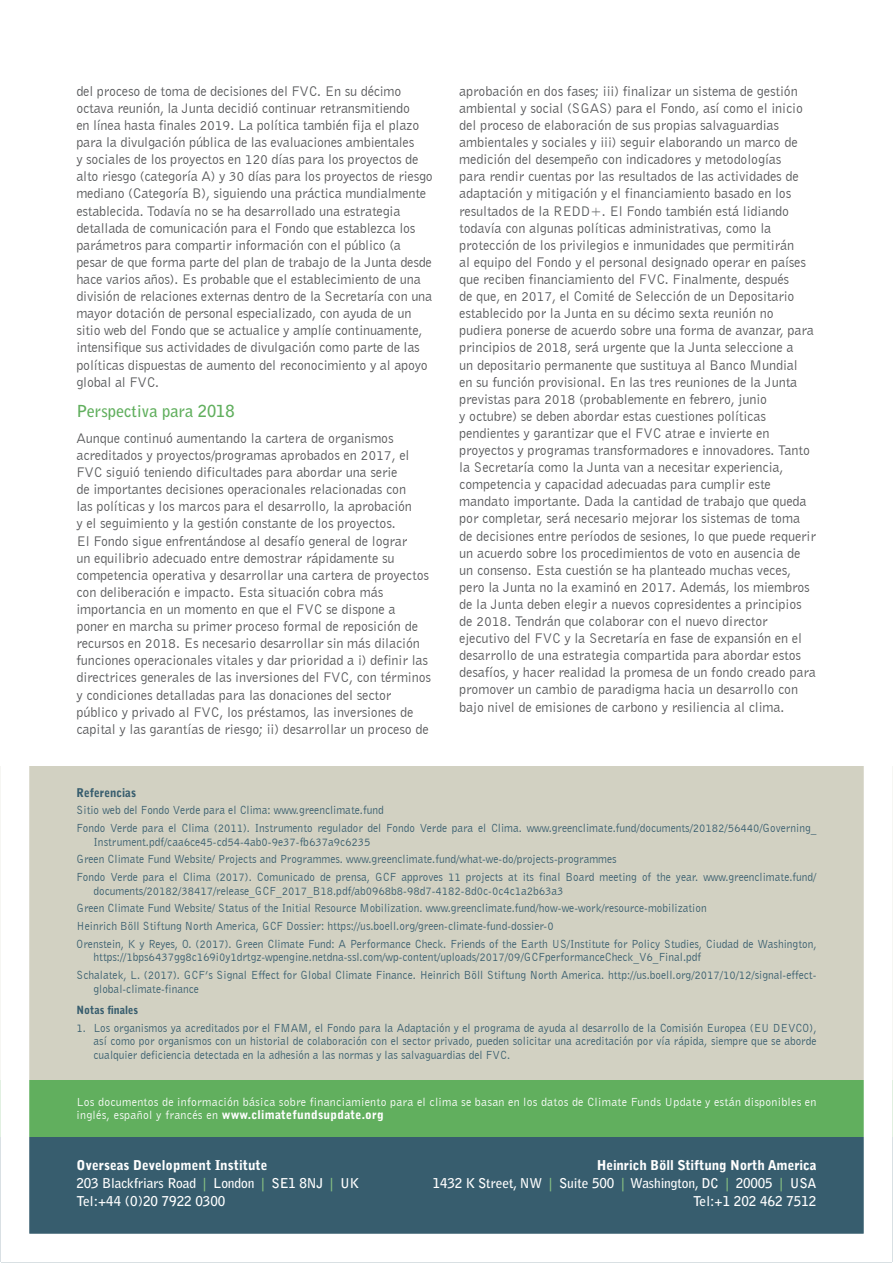
<style>
.page{position:relative;width:893px;height:1263px;background:#fff}
.page>*{position:absolute;margin:0;border:0;box-sizing:border-box;transform-origin:0 0}
.SUBHEADING{font:700 16.5px "Bell Gothic Std";color:#61af5e}
.BODY{font:14.25px/17.1px "Bell Gothic BT";letter-spacing:-.01em;color:#57585a}
.t1{font:700 13.5px/17.7px "Bell Gothic Std";letter-spacing:-.01em;color:#fff}
.REF_BODY{font:12px/13.5px "Bell Gothic BT";color:#375d6e;scale:.95 1}
.t2{font:12px "Bell Gothic BT";letter-spacing:.02em;color:#fff}
.t3{font:900 12px "Bell Gothic Std";letter-spacing:.02em;color:#fff}
.REF_HEADING{font:900 12px "Bell Gothic Std";color:#375d6e;scale:.95 1}
.REF_HEADING-2{font:900 11.25px "Bell Gothic Std";color:#375d6e;scale:.95 1}
.s1{font-family:"Bell Gothic BT";font-weight:400}
.s2{font-weight:900}
.s3{color:#86bf82}
</style>
<div class="page">
<svg style="left:0;top:766px;width:893px;height:497px;background:#afbdaf"></svg>
<p class="BODY" style="left:76px;top:82px;width:358px">del proceso de toma de decisiones del FVC. En su décimo octava reunión, la Junta decidió continuar retransmitiendo<br>en línea hasta finales 2019. La política también fija el plazo para la divulgación pública de las evaluaciones ambientales<br>y sociales de los proyectos en 120 días para los proyectos de alto riesgo (categoría A) y 30 días para los proyectos de riesgo mediano (Categoría B), siguiendo una práctica mundialmente establecida. Todavía no se ha desarrollado una estrategia detallada de comunicación para el Fondo que establezca los parámetros para compartir información con el público (a pesar de que forma parte del plan de trabajo de la Junta desde hace varios años). Es probable que el establecimiento de una división de relaciones externas dentro de la Secretaría con una mayor dotación de personal especializado, con ayuda de un sitio web del Fondo que se actualice y amplíe continuamente, intensifique sus actividades de divulgación como parte de las políticas dispuestas de aumento del reconocimiento y al apoyo global al FVC.</p>
<p class="SUBHEADING" style="left:76px;top:401px;width:160px">Perspectiva para 2018</p>
<p class="BODY" style="left:76px;top:429px;width:356px">Aunque continuó aumentando la cartera de organismos acreditados y proyectos/programas aprobados en 2017, el FVC siguió teniendo dificultades para abordar una serie<br>de importantes decisiones operacionales relacionadas con<br>las políticas y los marcos para el desarrollo, la aprobación<br>y el seguimiento y la gestión constante de los proyectos.<br>El Fondo sigue enfrentándose al desafío general de lograr<br>un equilibrio adecuado entre demostrar rápidamente su competencia operativa y desarrollar una cartera de proyectos con deliberación e impacto. Esta situación cobra más importancia en un momento en que el FVC se dispone a poner en marcha su primer proceso formal de reposición de recursos en 2018. Es necesario desarrollar sin más dilación funciones operacionales vitales y dar prioridad a i) definir las directrices generales de las inversiones del FVC, con términos y condiciones detalladas para las donaciones del sector público y privado al FVC, los préstamos, las inversiones de capital y las garantías de riesgo; ii) desarrollar un proceso de</p>
<p class="BODY" style="left:459px;top:82px;width:358px">aprobación en dos fases; iii) finalizar un sistema de gestión ambiental y social (SGAS) para el Fondo, así como el inicio del proceso de elaboración de sus propias salvaguardias ambientales y sociales y iii) seguir elaborando un marco de medición del desempeño con indicadores y metodologías<br>para rendir cuentas por las resultados de las actividades de adaptación y mitigación y el financiamiento basado en los resultados de la REDD+. El Fondo también está lidiando todavía con algunas políticas administrativas, como la protección de los privilegios e inmunidades que permitirán<br>al equipo del Fondo y el personal designado operar en países que reciben financiamiento del FVC. Finalmente, después<br>de que, en 2017, el Comité de Selección de un Depositario establecido por la Junta en su décimo sexta reunión no pudiera ponerse de acuerdo sobre una forma de avanzar, para principios de 2018, será urgente que la Junta seleccione a<br>un depositario permanente que sustituya al Banco Mundial<br>en su función provisional. En las tres reuniones de la Junta previstas para 2018 (probablemente en febrero, junio<br>y octubre) se deben abordar estas cuestiones políticas pendientes y garantizar que el FVC atrae e invierte en proyectos y programas transformadores e innovadores. Tanto la Secretaría como la Junta van a necesitar experiencia, competencia y capacidad adecuadas para cumplir este mandato importante. Dada la cantidad de trabajo que queda por completar, será necesario mejorar los sistemas de toma de decisiones entre períodos de sesiones, lo que puede requerir un acuerdo sobre los procedimientos de voto en ausencia de un consenso. Esta cuestión se ha planteado muchas veces, pero la Junta no la examinó en 2017. Además, los miembros de la Junta deben elegir a nuevos copresidentes a principios de 2018. Tendrán que colaborar con el nuevo director ejecutivo del FVC y la Secretaría en fase de expansión en el desarrollo de una estrategia compartida para abordar estos desafíos, y hacer realidad la promesa de un fondo creado para promover un cambio de paradigma hacia un desarrollo con bajo nivel de emisiones de carbono y resiliencia al clima.</p>
<p class="REF_HEADING" style="left:77px;top:785px;width:64px">Referencias</p>
<p class="REF_BODY" style="left:77px;top:803px;width:325px">Sitio web del Fondo Verde para el Clima: www.greenclimate.fund</p>
<p class="REF_BODY" style="left:94px;top:821px;width:762px;text-indent:-17px">Fondo Verde para el Clima (2011). Instrumento regulador del Fondo Verde para el Clima. www.greenclimate.fund/documents/20182/56440/Governing_<br>Instrument.pdf/caa6ce45-cd54-4ab0-9e37-fb637a9c6235</p>
<p class="REF_BODY" style="left:77px;top:852px;width:570px">Green Climate Fund Website/ Projects and Programmes. www.greenclimate.fund/what-we-do/projects-programmes</p>
<p class="REF_BODY" style="left:94px;top:870px;width:762px;text-indent:-17px">Fondo Verde para el Clima (2017). Comunicado de prensa, GCF approves 11 projects at its final Board meeting of the year. www.greenclimate.fund/ documents/20182/38417/release_GCF_2017_B18.pdf/ab0968b8-98d7-4182-8d0c-0c4c1a2b63a3</p>
<p class="REF_BODY" style="left:77px;top:901px;width:665px">Green Climate Fund Website/ Status of the Initial Resource Mobilization. www.greenclimate.fund/how-we-work/resource-mobilization</p>
<p class="REF_BODY" style="left:77px;top:919px;width:504px">Heinrich Böll Stiftung North America, GCF Dossier: https://us.boell.org/green-climate-fund-dossier-0</p>
<p class="REF_BODY" style="left:94px;top:937px;width:762px;text-indent:-17px">Orenstein, K y Reyes, O. (2017). Green Climate Fund: A Performance Check. Friends of the Earth US/Institute for Policy Studies, Ciudad de Washington, https://1bps6437gg8c169i0y1drtgz-wpengine.netdna-ssl.com/wp-content/uploads/2017/09/GCFperformanceCheck_V6_Final.pdf</p>
<p class="REF_BODY" style="left:94px;top:968px;width:762px;text-indent:-17px">Schalatek, L. (2017). GCF’s Signal Effect for Global Climate Finance. Heinrich Böll Stiftung North America. http://us.boell.org/2017/10/12/signal-effect&shy;global-climate-finance</p>
<p class="REF_HEADING-2" style="left:77px;top:1003px;width:66px">Notas finales</p>
<p class="REF_BODY" style="left:94px;top:1020px;width:762px;text-align:justify;text-indent:-17px">1. Los organismos ya acreditados por el FMAM, el Fondo para la Adaptación y el programa de ayuda al desarrollo de la Comisión Europea (EU DEVCO), así como por organismos con un historial de colaboración con el sector privado, pueden solicitar una acreditación por vía rápida, siempre que se aborde cualquier deficiencia detectada en la adhesión a las normas y las salvaguardias del FVC.</p>
<p class="t2" style="left:77px;top:1094px;width:741px">Los documentos de información básica sobre financiamiento para el clima se basan en los datos de Climate Funds Update y están disponibles en</p>
<p class="t3" style="left:77px;top:1108px;width:309px"><span class="s1">inglés, español y francés en</span> www.climatefundsupdate.org</p>
<p class="t1" style="left:77px;top:1156px;width:284px"><span class="s2">Overseas Development Institute<br></span>203 Blackfriars Road <span class="s3">|</span> London <span class="s3">|</span> SE1 8NJ <span class="s3">|</span> UK<br>Tel:+44 (0)20 7922 0300</p>
<p class="t1" style="left:433px;top:1156px;width:385px;text-align:right"><span class="s2">Heinrich Böll Stiftung North America<br></span>1432 K Street, NW <span class="s3">|</span> Suite 500 <span class="s3">|</span> Washington, DC <span class="s3">|</span> 20005 <span class="s3">|</span> USA<br>Tel:+1 202 462 7512</p>
</div>
